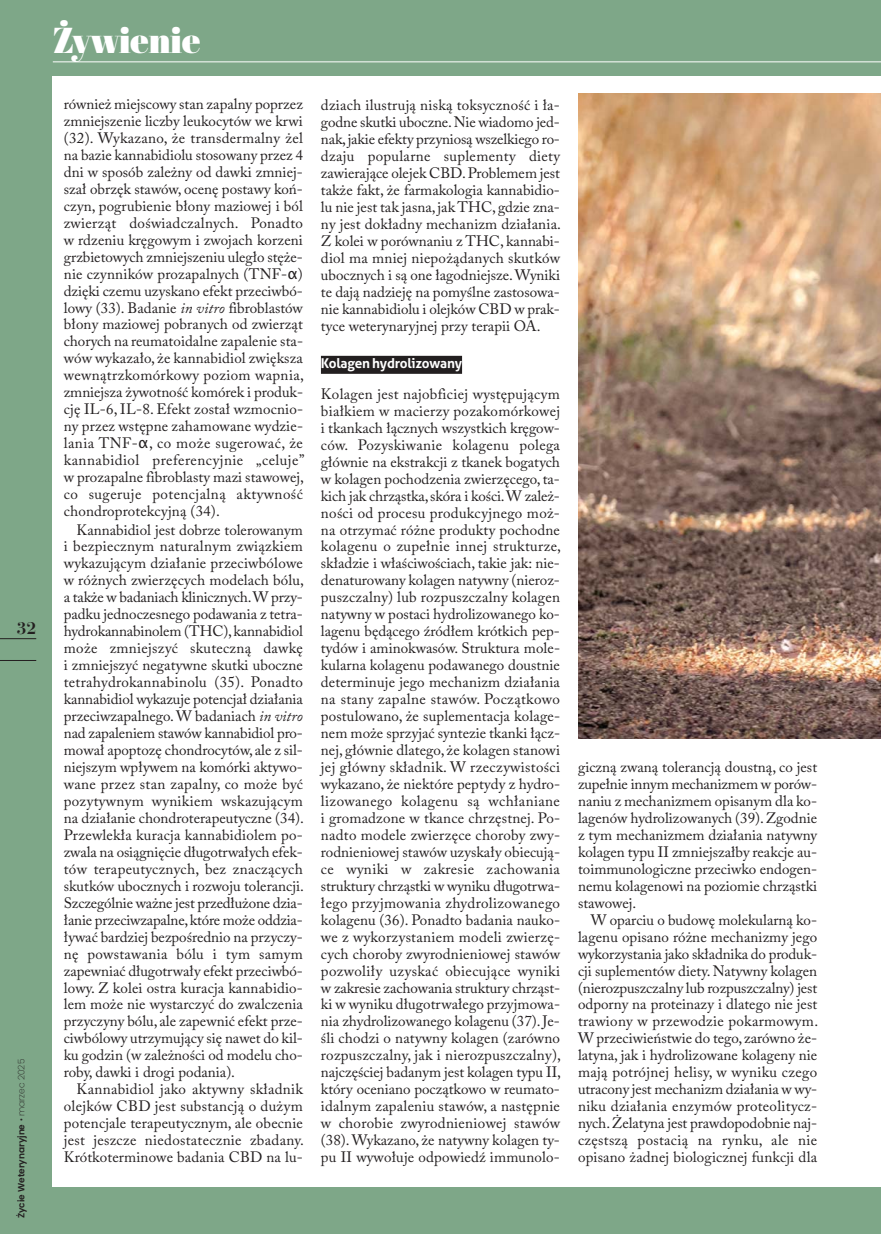
<style>
.page{position:relative;width:881px;height:1234px;background:#fff}
.page>*{position:absolute;margin:0;border:0;box-sizing:border-box;transform-origin:0 0}
.t1{font:900 36px "Abril Display";color:#fff}
.t2{font:700 18px "Bauer Bodni EU";color:#231f20}
.t3{font:15px/17px "Adobe Caslon Pro";letter-spacing:.01em;color:#231f20;text-align:justify}
.t4{font:700 13.5px "Aller";letter-spacing:-.015em;color:#fff}
.t5{font:600 9px "Poppins";color:#231f20}
.s1{font-weight:200}
.s2{font-family:"Lucida Grande"}
.s3{font-style:italic}
</style>
<div class="page">
<div style="left:0;top:0;width:880px;height:1233px;background:#7ea788"></div>
<div style="left:53px;top:77px;width:827px;height:1109px;background:#fff"></div>
<hr style="left:53px;top:62px;width:827px;height:1px;background:#fff">
<hr style="left:0;top:638px;width:36px;height:1px;background:#231f20">
<hr style="left:0;top:660px;width:36px;height:1px;background:#231f20">
<div style="left:321px;top:356px;width:141px;height:18px;background:#231f20"></div>
<img style="left:578px;top:94px;width:302px;height:644px">
<p class="t2" style="left:17px;top:616px;width:21px">32</p>
<p class="t5" style="left:16px;top:1217px;width:161px;rotate:-90deg">Życie Weterynaryjne <span class="s1">• marzec 2025</span></p>
<h1 class="t1" style="left:53px;top:20px;width:149px">Żywienie</h1>
<p class="t3" style="left:64px;top:97px;width:242px">rów nież miej sco wy stan za pal ny po przez zmniej sze nie licz by leu ko cy tów we krwi (32). Wy ka za no, że trans der mal ny żel na ba zie kan na bi dio lu sto so wa ny przez 4 dni w spo sób za leż ny od daw ki zmniej - szał obrzęk sta wów, oce nę po sta wy koń - czyn, po gru bie nie bło ny ma zio wej i ból zwie rząt do świad czal nych. Po nad to w rdze niu krę go wym i zwo jach ko rze ni grzbie to wych zmniej sze niu ule gło stę że - nie czyn ni ków pro za pal nych (TNF-<span class="s2">α</span>) dzię ki cze mu uzy ska no efekt prze ciw bó - lo wy (33). Ba da nie <span class="s3">in vi tro</span> fi bro bla stów bło ny ma zio wej po bra nych od zwie rząt cho rych na reu ma to idal ne za pa le nie sta - wów wy ka za ło, że kan na bi diol zwięk sza we wnątrz ko mór ko wy po ziom wap nia, zmniej sza ży wot ność ko mó rek i pro duk - cję IL-6, IL-8. Efekt zo stał wzmoc nio - ny przez wstęp ne za ha mo wa ne wy dzie - la nia TNF-<span class="s2">α</span>, co mo że su ge ro wać, że kan na bi diol pre fe ren cyj nie „ce lu je” w pro za pal ne fi bro bla sty ma zi sta wo wej, co su ge ru je po ten cjal ną ak tyw ność chon dro pro tek cyj ną (34).</p>
<p class="t3" style="left:64px;top:522px;width:241px;text-indent:13px">Kan na bi diol jest do brze to le ro wa nym i bez piecz nym na tu ral nym związ kiem wy ka zu ją cym dzia ła nie prze ciw bó lo we w róż nych zwie rzę cych mo de lach bó lu, a tak że w ba da niach kli nicz nych. W przy - pad ku jed no cze sne go po da wa nia z te tra - hy dro kan na bi no lem (THC), kan na bi diol mo że zmniej szyć sku tecz ną daw kę i zmniej szyć ne ga tyw ne skut ki ubocz ne te tra hy dro kan na bi no lu (35). Po nad to kan na bi diol wy ka zu je po ten cjał dzia ła nia prze ciw za pal ne go. W ba da niach <span class="s3">in vi tro </span>nad za pa le niem sta wów kan na bi diol pro - mo wał apop to zę chon dro cy tów, ale z sil - niej szym wpły wem na ko mór ki ak ty wo - wa ne przez stan za pal ny, co mo że być po zy tyw nym wy ni kiem wska zu ją cym na dzia ła nie chon dro te ra peu tycz ne (34).<br>Prze wle kła ku ra cja kan na bi dio lem po - zwa la na osią gnię cie dłu go trwa łych efek - tów te ra peu tycz nych, bez zna czą cych skut ków ubocz nych i roz wo ju to le ran cji.<br>Szcze gól nie waż ne jest prze dłu żo ne dzia - ła nie prze ciw za pal ne, któ re mo że od dzia - ły wać bar dziej bez po śred nio na przy czy - nę po wsta wa nia bó lu i tym sa mym za pew niać dłu go trwa ły efekt prze ciw bó - lo wy. Z ko lei ostra ku ra cja kan na bi dio - lem mo że nie wy star czyć do zwal cze nia przy czy ny bó lu, ale za pew nić efekt prze - ciw bó lo wy utrzy mu ją cy się na wet do kil - ku go dzin (w za leż no ści od mo de lu cho - ro by, daw ki i dro gi po da nia).</p>
<p class="t3" style="left:64px;top:1082px;width:241px;text-indent:13px">Kan na bi diol ja ko ak tyw ny skład nik olej ków CBD jest sub stan cją o du żym po ten cja le te ra peu tycz nym, ale obec nie jest jesz cze nie do sta tecz nie zba da ny.<br>Krót ko ter mi no we ba da nia CBD na lu -</p>
<p class="t3" style="left:321px;top:99px;width:241px">dziach ilu stru ją ni ską tok sycz ność i ła - god ne skut ki ubocz ne. Nie wia do mo jed - nak, ja kie efek ty przy nio są wszel kie go ro - dza ju po pu lar ne su ple men ty die ty za wie ra ją ce ole jek CBD. Pro ble mem jest tak że fakt, że far ma ko lo gia kan na bi dio - lu nie jest tak ja sna, jak THC, gdzie zna - ny jest do kład ny me cha nizm dzia ła nia.<br>Z ko lei w po rów na niu z THC, kan na bi - diol ma mniej nie po żą da nych skut ków ubocz nych i są one ła god niej sze. Wy ni ki te da ją na dzie ję na po myśl ne za sto so wa - nie kan na bi dio lu i olej ków CBD w prak - ty ce we te ry na ryj nej przy te ra pii OA.</p>
<p class="t4" style="left:321px;top:357px;width:142px">Ko la gen hy dro li zo wa ny</p>
<p class="t3" style="left:321px;top:387px;width:241px">Ko la gen jest naj ob fi ciej wy stę pu ją cym biał kiem w ma cie rzy po za ko mór ko wej i tkan kach łącz nych wszyst kich krę gow - ców. Po zy ski wa nie ko la ge nu po le ga głów nie na eks trak cji z tka nek bo ga tych w ko la gen po cho dze nia zwie rzę ce go, ta - kich jak chrząst ka, skó ra i ko ści. W za leż - no ści od pro ce su pro duk cyj ne go moż - na otrzy mać róż ne pro duk ty po chod ne ko la ge nu o zu peł nie in nej struk tu rze, skła dzie i wła ści wo ściach, ta kie jak: nie - de na tu ro wa ny ko la gen na tyw ny (nie roz - pusz czal ny) lub roz pusz czal ny ko la gen na tyw ny w po sta ci hy dro li zo wa ne go ko - la ge nu bę dą ce go źró dłem krót kich pep - ty dów i ami no kwa sów. Struk tu ra mo le - ku lar na ko la ge nu po da wa ne go do ust nie de ter mi nu je je go me cha nizm dzia ła nia na sta ny za pal ne sta wów. Po cząt ko wo po stu lo wa no, że su ple men ta cja ko la ge - nem mo że sprzy jać syn te zie tkan ki łącz - nej, głów nie dla te go, że ko la gen sta no wi jej głów ny skład nik. W rze czy wi sto ści wy ka za no, że nie któ re pep ty dy z hy dro - li zo wa ne go ko la ge nu są wchła nia ne i gro ma dzo ne w tkan ce chrzęst nej. Po - nad to mo de le zwie rzę ce cho ro by zwy - rod nie nio wej sta wów uzy ska ły obie cu ją - ce wy ni ki w za kre sie za cho wa nia struk tu ry chrząst ki w wy ni ku dłu go trwa - łe go przyj mo wa nia zhy dro li zo wa ne go ko la ge nu (36). Po nad to ba da nia na uko - we z wy ko rzy sta niem mo de li zwie rzę - cych cho ro by zwy rod nie nio wej sta wów po zwo li ły uzy skać obie cu ją ce wy ni ki w za kre sie za cho wa nia struk tu ry chrząst - ki w wy ni ku dłu go trwa łe go przyj mo wa - nia zhy dro li zo wa ne go ko la ge nu (37). Je - śli cho dzi o na tyw ny ko la gen (za rów no roz pusz czal ny, jak i nie roz pusz czal ny), naj czę ściej ba da nym jest ko la gen ty pu II, któ ry oce nia no po cząt ko wo w reu ma to - idal nym za pa le niu sta wów, a na stęp nie w cho ro bie zwy rod nie nio wej sta wów (38). Wy ka za no, że na tyw ny ko la gen ty - pu II wy wo łu je od po wiedź im mu no lo -</p>
<p class="t3" style="left:578px;top:760px;width:240px">gicz ną zwa ną to le ran cją do ust ną, co jest zu peł nie in nym me cha ni zmem w po rów - na niu z me cha ni zmem opi sa nym dla ko - la ge nów hy dro li zo wa nych (39). Zgod nie z tym me cha ni zmem dzia ła nia na tyw ny ko la gen ty pu II zmniej szał by re ak cje au - to im mu no lo gicz ne prze ciw ko en do gen - ne mu ko la ge no wi na po zio mie chrząst ki sta wo wej.</p>
<p class="t3" style="left:578px;top:912px;width:241px;text-indent:13px">W opar ciu o bu do wę mo le ku lar ną ko - la ge nu opi sa no róż ne me cha ni zmy je go wy ko rzy sta nia ja ko skład ni ka do pro duk - cji su ple men tów die ty. Na tyw ny ko la gen (nie roz pusz czal ny lub roz pusz czal ny) jest od por ny na pro te ina zy i dla te go nie jest tra wio ny w prze wo dzie po kar mo wym.<br>W prze ci wień stwie do te go, za rów no że - la ty na, jak i hy dro li zo wa ne ko la ge ny nie ma ją po trój nej he li sy, w wy ni ku cze go utra co ny jest me cha nizm dzia ła nia w wy - ni ku dzia ła nia en zy mów pro te oli tycz - nych. Że la ty na jest praw do po dob nie naj - częst szą po sta cią na ryn ku, ale nie opi sa no żad nej bio lo gicz nej funk cji dla</p>
</div>
